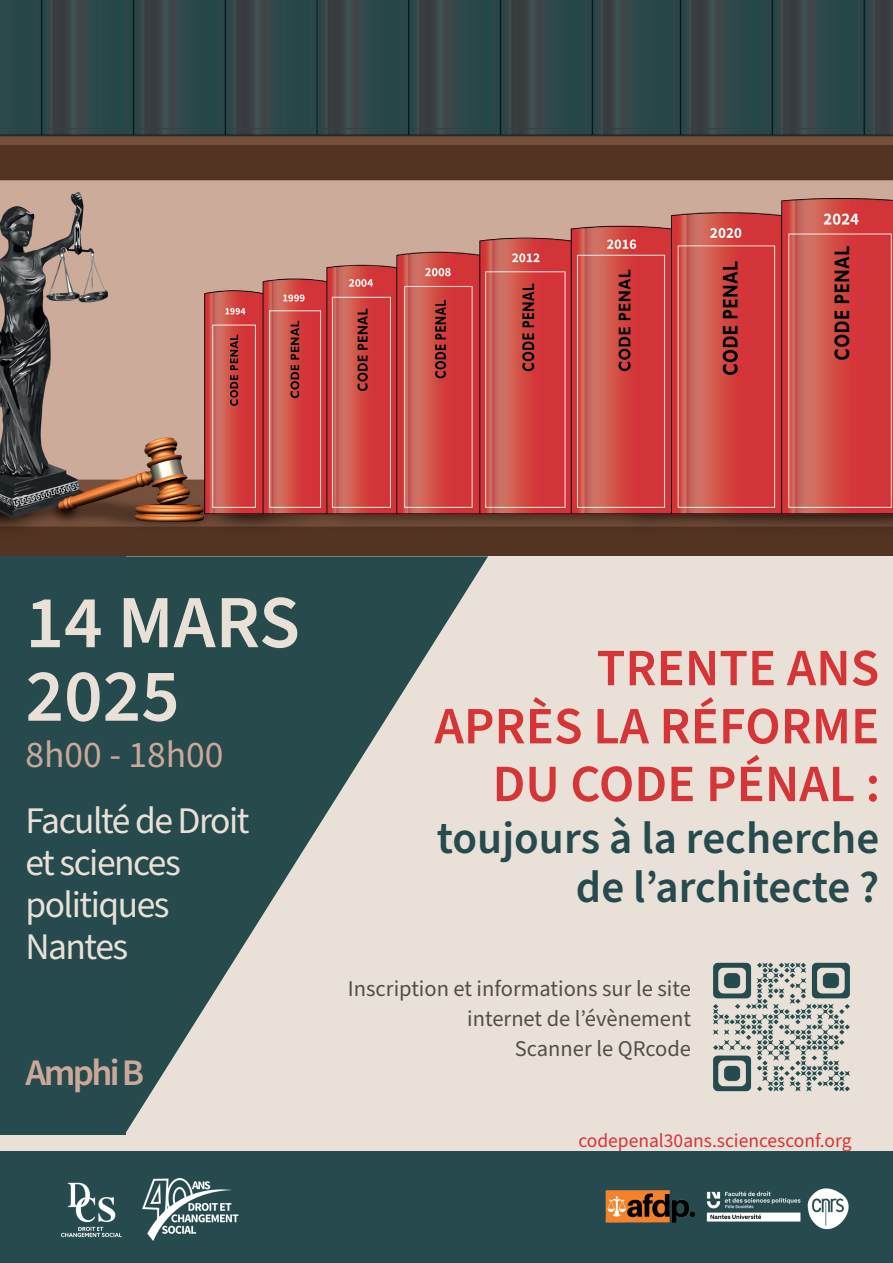
<style>
.page{position:relative;width:893px;height:1263px;background:#fff}
.page>*{position:absolute;margin:0;border:0;box-sizing:border-box;transform-origin:0 0}
.t1{font:600 75px/73.5px "Source Sans Pro";color:#e9e1d7}
.t2{font:600 52.5px/57.8px "Source Sans Pro";color:#d53537;text-align:right}
.t3{font:600 45px/48.4px "Source Sans Pro";color:#264a4d;text-align:right}
.t4{font:37.5px/42px "Source Sans Pro";letter-spacing:-.04em;color:#e9e1d7}
.t5{font:37.5px "Source Sans Pro";color:#cba99a}
.t6{font:600 37.5px "Source Sans Pro";letter-spacing:-.07em;color:#cba99a}
.t7{font:22.5px/30px "Source Sans Pro";color:#534e4c;text-align:right}
.t8{font:19.5px "Source Sans Pro";color:#d53537}
</style>
<div class="page">
<img style="left:0;top:0;width:893px;height:556px">
<div style="left:0;top:556px;width:893px;height:624px;background:#e9e1d7"></div>
<div style="left:0;top:1151px;width:893px;height:112px;background:#264a4d"></div>
<img style="left:60px;top:1182px;width:62px;height:56px">
<img style="left:807px;top:1188px;width:42px;height:42px">
<img style="left:706px;top:1191px;width:95px;height:31px">
<svg style="left:125px;top:556px;width:363px;height:579px"></svg>
<div style="left:0;top:556px;width:125px;height:579px;background:#264a4d"></div>
<img style="left:713px;top:962px;width:137px;height:130px">
<img style="left:143px;top:1178px;width:96px;height:63px">
<img style="left:605px;top:1190px;width:90px;height:33px">
<h1 class="t1" style="left:26px;top:588px;width:276px">14 MARS<br>2025</h1>
<h3 class="t5" style="left:26px;top:729px;width:199px">8h00 - 18h00</h3>
<h3 class="t4" style="left:26px;top:800px;width:226px">Faculté de Droit et sciences politiques<br>Nantes</h3>
<h3 class="t6" style="left:26px;top:1047px;width:120px">Amphi B</h3>
<h2 class="t2" style="left:597px;top:641px;width:284px">TRENTE ANS</h2>
<h2 class="t2" style="left:434px;top:699px;width:447px">APRÈS LA RÉFORME<br>DU CODE PÉNAL :</h2>
<h3 class="t3" style="left:437px;top:815px;width:444px">toujours à la recherche de l’architecte ?</h3>
<p class="t7" style="left:348px;top:974px;width:345px">Inscription et informations sur le site internet de l’évènement<br>Scanner le QRcode</p>
<p class="t8" style="left:578px;top:1127px;width:275px">codepenal30ans.sciencesconf.org</p>
</div>
